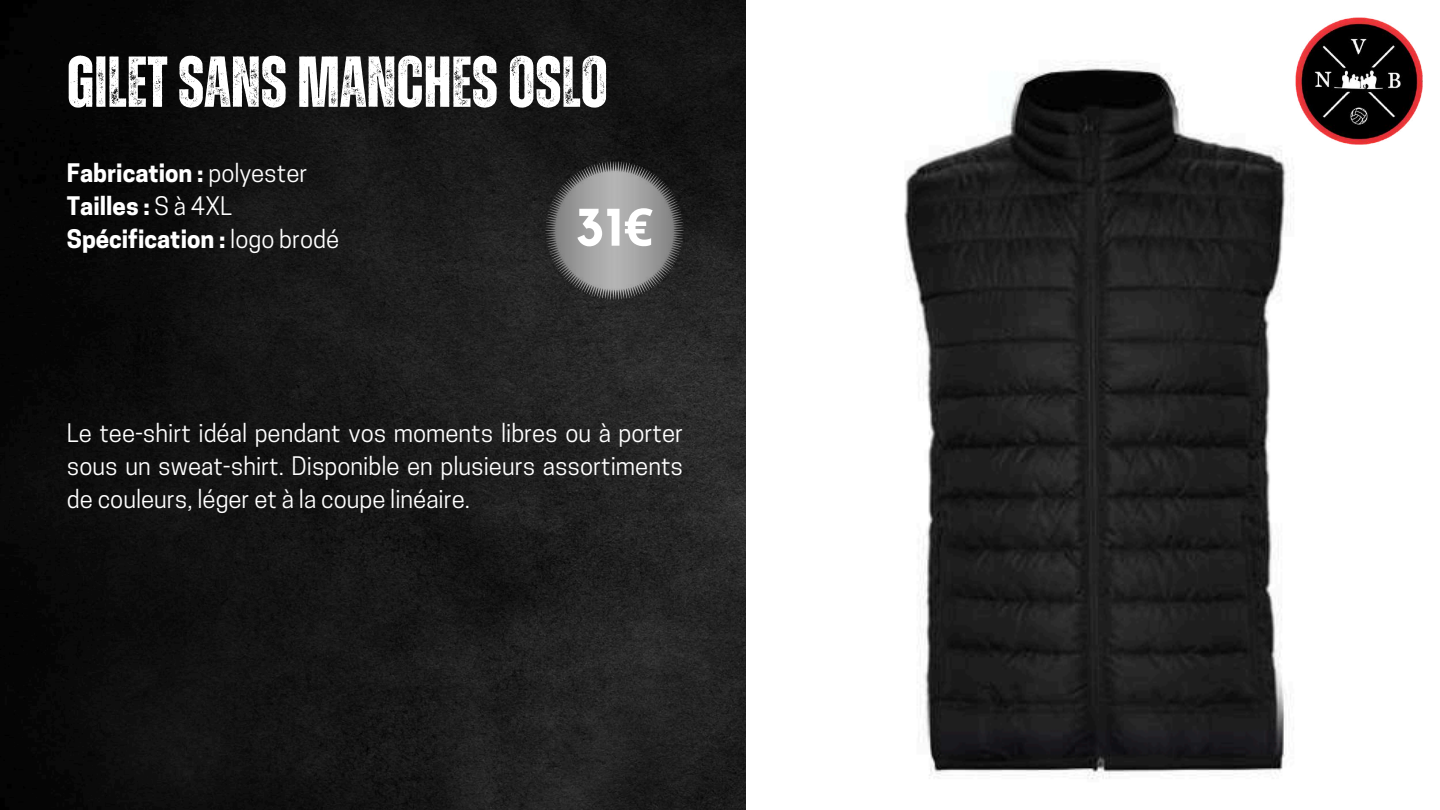
<style>
.page{position:relative;width:1440px;height:810px;background:#fff}
.page>*{position:absolute;margin:0;border:0;box-sizing:border-box;transform-origin:0 0}
.t1{font:700 72px "Zuume Rough";color:#fff}
.t2{font:700 52.1px "Kollektif";color:#fff}
.t3{font:24px/33px "Cooper Hewitt";color:#fff;text-align:justify}
.t4{font:700 24px/33px "Cooper Hewitt";color:#fff}
.s1{font-weight:400}
.s2{font-family:"Noto Sans"}
</style>
<div class="page">
<img style="left:0;top:0;width:746px;height:810px">
<img style="left:904px;top:61px;width:383px;height:718px">
<img style="left:1295px;top:17px;width:128px;height:128px">
<img style="left:545px;top:161px;width:138px;height:138px">
<h1 class="t1" style="left:67px;top:49px;width:542px">GILETSANSMANCHESOSLO</h1>
<p class="t4" style="left:67px;top:159px;width:274px">Fabrication : <span class="s1">polyester<br></span>Tailles : <span class="s1">S à 4XL<br></span>Spécification : <span class="s1">logo brodé</span></p>
<h2 class="t2" style="left:575px;top:204px;width:79px">31<span class="s2">€</span></h2>
<p class="t3" style="left:67px;top:420px;width:618px">Le tee-shirt idéal pendant vos moments libres ou à porter sous un sweat-shirt. Disponible en plusieurs assortiments de couleurs, léger et à la coupe linéaire.</p>
</div>
